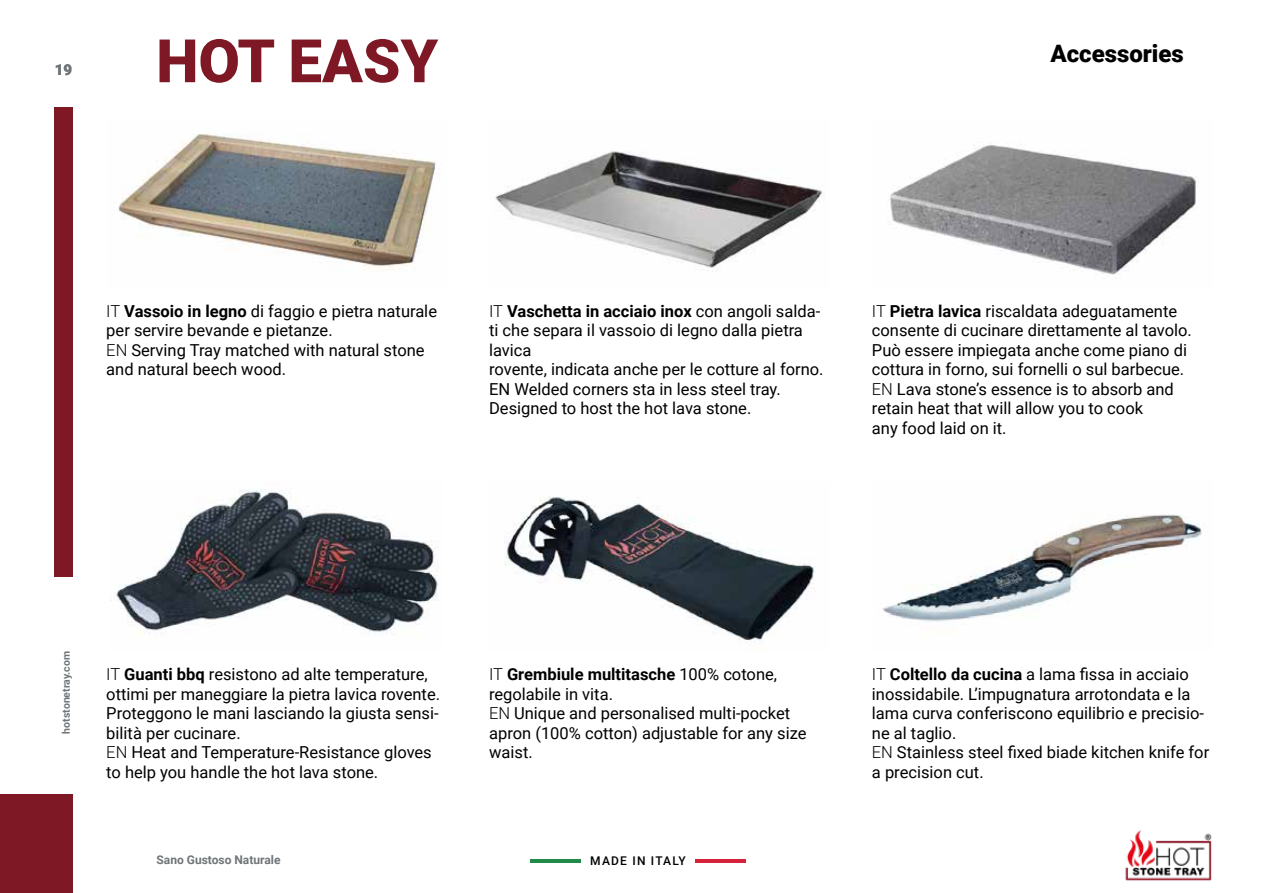
<style>
.page{position:relative;width:1276px;height:893px;background:#fff}
.page>*{position:absolute;margin:0;border:0;box-sizing:border-box;transform-origin:0 0}
.t1{font:900 60px "Roboto";color:#7d1824}
.t2{font:900 24px "Roboto";color:#000}
.t3{font:16.5px/19.5px "Roboto";color:#000}
.t4{font:900 15px "Roboto";color:#6f7578}
.t5{font:700 12px "Roboto";color:#6f7578}
.t6{font:500 12px "Roboto";letter-spacing:.1em;color:#000}
.t7{font:700 10.5px "Roboto";color:#6f7578}
.s1{font-weight:300}
.s2{font-weight:700}
</style>
<div class="page">
<img style="left:1125px;top:830px;width:87px;height:51px">
<hr style="left:530px;top:859px;width:50px;height:4px;background:#208b49">
<hr style="left:695px;top:859px;width:50px;height:4px;background:#d5213a">
<div style="left:55px;top:107px;width:18px;height:470px;background:#7d1824"></div>
<div style="left:0;top:794px;width:73px;height:99px;background:#7d1824"></div>
<img style="left:118px;top:133px;width:318px;height:137px">
<img style="left:110px;top:489px;width:329px;height:146px">
<img style="left:495px;top:151px;width:329px;height:121px">
<img style="left:504px;top:496px;width:311px;height:147px">
<img style="left:890px;top:144px;width:309px;height:134px">
<img style="left:882px;top:514px;width:320px;height:108px">
<p class="t4" style="left:55px;top:59px;width:19px">19</p>
<h1 class="t1" style="left:156px;top:19px;width:283px">HOT EASY</h1>
<h2 class="t2" style="left:1050px;top:37px;width:135px">Accessories</h2>
<p class="t3" style="left:106px;top:300px;width:332px"><span class="s1">IT</span> <span class="s2">Vassoio in legno</span> di faggio e pietra naturale per servire bevande e pietanze.<br><span class="s1">EN</span> Serving Tray matched with natural stone and natural beech wood.</p>
<p class="t3" style="left:489px;top:300px;width:336px"><span class="s1">IT</span> <span class="s2">Vaschetta in acciaio inox</span> con angoli salda&shy;ti che separa il vassoio di legno dalla pietra lavica<br>rovente, indicata anche per le cotture al forno.<br>EN Welded corners sta in less steel tray.<br>Designed to host the hot lava stone.</p>
<p class="t3" style="left:872px;top:300px;width:321px"><span class="s1">IT</span> <span class="s2">Pietra lavica</span> riscaldata adeguatamente consente di cucinare direttamente al tavolo.<br>Può essere impiegata anche come piano di cottura in forno, sui fornelli o sul barbecue.<br><span class="s1">EN</span> Lava stone’s essence is to absorb and retain heat that will allow you to cook<br>any food laid on it.</p>
<p class="t7" style="left:59px;top:733px;width:84px;rotate:-90deg">hotstonetray.com</p>
<p class="t3" style="left:106px;top:664px;width:335px"><span class="s1">IT</span> <span class="s2">Guanti bbq</span> resistono ad alte temperature, ottimi per maneggiare la pietra lavica rovente.<br>Proteggono le mani lasciando la giusta sensi&shy;bilità per cucinare.<br><span class="s1">EN</span> Heat and Temperature-Resistance gloves to help you handle the hot lava stone.</p>
<p class="t5" style="left:156px;top:851px;width:125px">Sano Gustoso Naturale</p>
<p class="t3" style="left:489px;top:664px;width:319px"><span class="s1">IT</span> <span class="s2">Grembiule multitasche</span> 100% cotone, regolabile in vita.<br><span class="s1">EN</span> Unique and personalised multi-pocket apron (100% cotton) adjustable for any size waist.</p>
<p class="t6" style="left:590px;top:853px;width:97px">MADE IN ITALY</p>
<p class="t3" style="left:872px;top:664px;width:339px"><span class="s1">IT</span> <span class="s2">Coltello da cucina</span> a lama fissa in acciaio inossidabile. L’impugnatura arrotondata e la lama curva conferiscono equilibrio e precisio&shy;ne al taglio.<br><span class="s1">EN</span> Stainless steel fixed biade kitchen knife for a precision cut.</p>
</div>
